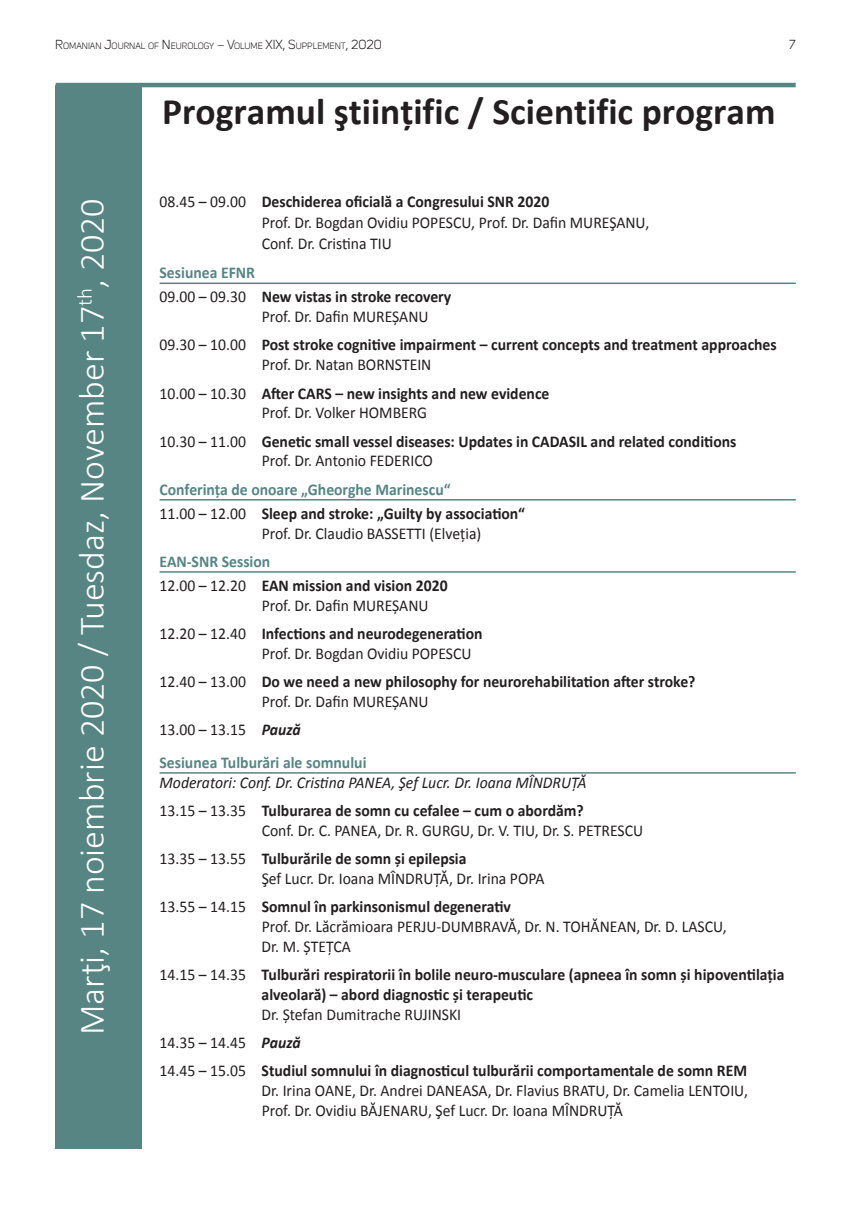
<style>
.page{position:relative;width:851px;height:1212px;background:#fff}
.page>*{position:absolute;margin:0;border:0;box-sizing:border-box;transform-origin:0 0}
.t1{font:700 37.5px "Calibri";color:#231f20}
.t2{font:300 36px "Calibri";color:#fff}
.t3{font:700 16.5px/28.3px "Calibri";color:#231f20;scale:.95 1}
.t4{font:16.5px/28.3px "Calibri";color:#231f20;scale:.95 1}
.t5{font:700 16.5px/24px "Calibri";color:#568584;scale:.95 1}
.t6{font:italic 16.5px/28.3px "Calibri";color:#231f20;scale:.95 1}
.t7{font:12.75px "Uni Sans";color:#231f20}
.t8{font:8.85px "Uni Sans";color:#231f20}
.s1{font-size:12.75px}
.s2{font-weight:700}
.s3{color:#568584}
.s4{font-weight:400}
.s5{font-weight:400;color:#231f20}
.s6{color:#231f20}
.s7{font-weight:700;font-style:italic}
.s8{font-style:normal}
.s9{font-weight:700;font-style:normal}
.s10{font-style:italic}
</style>
<div class="page">
<div style="left:56px;top:85px;width:86px;height:1063px;background:#568584"></div>
<hr style="left:159px;top:282px;width:636px;height:2px;background:#568584">
<hr style="left:159px;top:499px;width:636px;height:1px;background:#568584">
<hr style="left:159px;top:571px;width:636px;height:2px;background:#568584">
<hr style="left:159px;top:772px;width:636px;height:2px;background:#568584">
<hr style="left:56px;top:83px;width:739px;height:4px;background:#568584">
<p class="t8" style="left:55px;top:41px;width:328px"><span class="s1">R</span>OMANIAN <span class="s1">J</span>OURNAL OF <span class="s1">N</span> EUROLOGY <span class="s1">– V</span>OLUME <span class="s1">XIX,</span> <span class="s1">S</span>UPPLEMENT<span class="s1">, 2020</span></p>
<p class="t7" style="left:789px;top:38px;width:8px">7</p>
<h2 class="t2" style="left:70px;top:1035px;width:838px;rotate:-90deg">Marţi, 17 noiembrie 2020 / Tuesdaz, November 17<sup>th</sup>, 2020</h2>
<h1 class="t1" style="left:162px;top:88px;width:614px">Programul ştiinţific / Scientific program</h1>
<p class="t4" style="left:261px;top:190px;width:409px;line-height:21px;text-indent:-102px">08.45 – 09.00 <span class="s2">Deschiderea oficială a Congresului SNR 2020<br></span>Prof. Dr. Bogdan Ovidiu POPESCU, Prof. Dr. Dafin MUREŞANU,<br>Conf. Dr. Cristina TIU</p>
<p class="t3" style="left:159px;top:260px;width:308px;line-height:24px"><span class="s3">Sesiunea EFNR<br></span><span class="s4">09.00 – 09.30</span> New vistas in stroke recovery</p>
<p class="t3" style="left:159px;top:302px;width:651px;text-indent:102px"><span class="s4">Prof. Dr. Dafin MUREȘANU<br>09.30 – 10.00</span> Post stroke cognitive impairment – current concepts and treatment approaches</p>
<p class="t3" style="left:159px;top:350px;width:412px;text-indent:102px"><span class="s4">Prof. Dr. Natan BORNSTEIN<br>10.00 – 10.30</span> After CARS – new insights and new evidence</p>
<p class="t3" style="left:159px;top:398px;width:608px;text-indent:102px"><span class="s4">Prof. Dr. Volker HOMBERG<br>10.30 – 11.00</span> Genetic small vessel diseases: Updates in CADASIL and related conditions</p>
<p class="t4" style="left:262px;top:446px;width:182px">Prof. Dr. Antonio FEDERICO</p>
<p class="t5" style="left:159px;top:476px;width:386px">Conferința de onoare „Gheorghe Marinescu“<br><span class="s5">11.00 – 12.00</span> <span class="s6">Sleep and stroke: „Guilty by association“</span></p>
<p class="t4" style="left:262px;top:518px;width:232px">Prof. Dr. Claudio BASSETTI (Elveția)</p>
<p class="t3" style="left:159px;top:549px;width:305px;line-height:24px"><span class="s3">EAN-SNR Session<br></span><span class="s4">12.00 – 12.20</span> EAN mission and vision 2020</p>
<p class="t4" style="left:159px;top:590px;width:341px;text-indent:102px">Prof. Dr. Dafin MUREȘANU<br>12.20 – 12.40 <span class="s2">Infections and neurodegeneration</span></p>
<p class="t3" style="left:159px;top:638px;width:565px;text-indent:102px"><span class="s4">Prof. Dr. Bogdan Ovidiu POPESCU<br>12.40 – 13.00</span> Do we need a new philosophy for neurorehabilitation after stroke?</p>
<p class="t4" style="left:159px;top:686px;width:284px;text-indent:102px">Prof. Dr. Dafin MUREȘANU<br>13.00 – 13.15 <span class="s7">Pauză</span></p>
<p class="t5" style="left:159px;top:750px;width:219px">Sesiunea Tulburări ale somnului</p>
<p class="t6" style="left:159px;top:767px;width:451px">Moderatori: Conf. Dr. Cristina PANEA, Şef Lucr. Dr. Ioana MÎNDRUȚĂ<br><span class="s8">13.15 – 13.35</span> <span class="s9">Tulburarea de somn cu cefalee – cum o abordăm?</span></p>
<p class="t4" style="left:159px;top:815px;width:510px;text-indent:102px">Conf. Dr. C. PANEA, Dr. R. GURGU, Dr. V. TIU, Dr. S. PETRESCU<br>13.35 – 13.55 <span class="s2">Tulburările de somn și epilepsia</span></p>
<p class="t4" style="left:159px;top:863px;width:406px;text-indent:102px">Şef Lucr. Dr. Ioana MÎNDRUȚĂ, Dr. Irina POPA<br>13.55 – 14.15 <span class="s2">Somnul în parkinsonismul degenerativ</span></p>
<p class="t4" style="left:261px;top:916px;width:491px;line-height:19.8px">Prof. Dr. Lăcrămioara PERJU-DUMBRAVĂ, Dr. N. TOHĂNEAN, Dr. D. LASCU,<br>Dr. M. ȘTEȚCA</p>
<p class="t3" style="left:261px;top:964px;width:551px;line-height:19.8px;text-indent:-102px"><span class="s4">14.15 – 14.35</span> Tulburări respiratorii în bolile neuro-musculare (apneea în somn și hipoventilația alveolară) – abord diagnostic și terapeutic</p>
<p class="t3" style="left:159px;top:999px;width:620px;text-indent:102px"><span class="s4">Dr. Ștefan Dumitrache RUJINSKI<br>14.35 – 14.45</span> <span class="s10">Pauză<br></span><span class="s4">14.45 – 15.05</span> Studiul somnului în diagnosticul tulburării comportamentale de somn REM</p>
<p class="t4" style="left:261px;top:1080px;width:513px;line-height:19.8px">Dr. Irina OANE, Dr. Andrei DANEASA, Dr. Flavius BRATU, Dr. Camelia LENTOIU,<br>Prof. Dr. Ovidiu BĂJENARU, Şef Lucr. Dr. Ioana MÎNDRUŢĂ</p>
</div>
